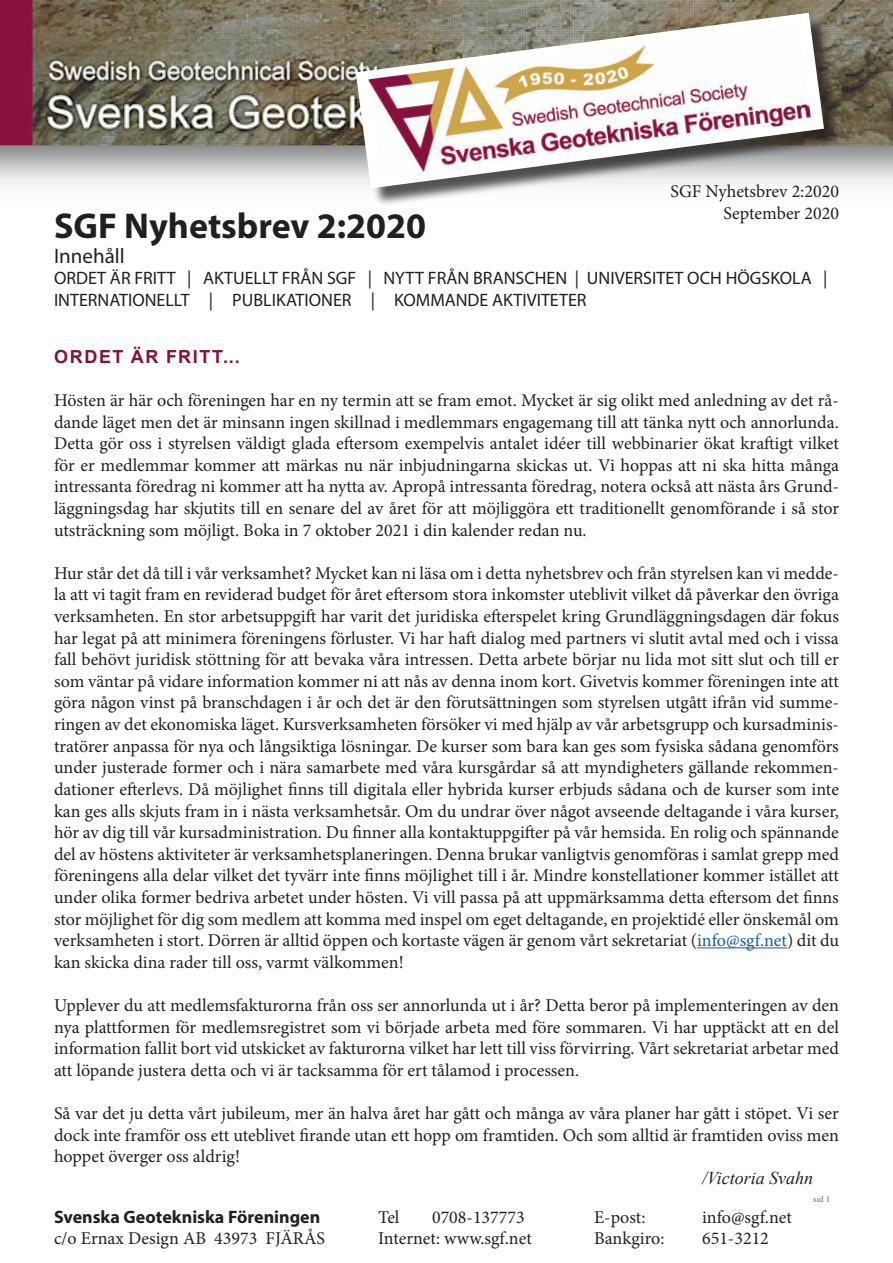
<style>
.page{position:relative;width:893px;height:1263px;background:#fff}
.page>*{position:absolute;margin:0;border:0;box-sizing:border-box;transform-origin:0 0}
.t1{font:700 36px "Myriad Pro";color:#231f20}
.t2{font:21px "Myriad Pro";color:#231f20}
.t3{font:18px/21.6px "Minion Pro";color:#231f20;text-align:justify}
.t4{font:18px/21.6px "Myriad Pro";color:#231f20}
.t5{font:700 18px "Myriad Pro";color:#231f20}
.t6{font:700 18px "Arial";letter-spacing:.085em;color:#841333}
.t7{font:italic 18px "Times New Roman";color:#231f20}
.t8{font:9px "Times New Roman";color:#6c6d70}
.s1{color:#175d9e}
</style>
<div class="page">
<img style="left:0;top:0;width:893px;height:184px">
<hr style="left:697px;top:947px;width:90px;height:1px;background:#175d9e">
<div style="left:358px;top:16px;width:484px;height:191px;background:#231f20;opacity:.75"></div>
<svg style="left:356px;top:13px;width:468px;height:175px"></svg>
<img style="left:368px;top:23px;width:443px;height:155px">
<p class="t3" style="left:670px;top:181px;width:170px;text-align:right">SGF Nyhetsbrev 2:2020<br>September 2020</p>
<h1 class="t1" style="left:54px;top:202px;width:374px">SGF Nyhetsbrev 2:2020</h1>
<p class="t2" style="left:54px;top:243px;width:72px">Innehåll</p>
<p class="t4" style="left:54px;top:267px;width:775px">ORDET ÄR FRITT | AKTUELLT FRÅN SGF | NYTT FRÅN BRANSCHEN | UNIVERSITET OCH HÖGSKOLA |<br>INTERNATIONELLT | PUBLIKATIONER | KOMMANDE AKTIVITETER</p>
<p class="t6" style="left:54px;top:344px;width:187px">ORDET ÄR FRITT...</p>
<p class="t3" style="left:54px;top:390px;width:787px">Hösten är här och föreningen har en ny termin att se fram emot. Mycket är sig olikt med anledning av det rå&shy;dande läget men det är minsann ingen skillnad i medlemmars engagemang till att tänka nytt och annorlunda.<br>Detta gör oss i styrelsen väldigt glada eftersom exempelvis antalet idéer till webbinarier ökat kraftigt vilket för er medlemmar kommer att märkas nu när inbjudningarna skickas ut. Vi hoppas att ni ska hitta många intressanta föredrag ni kommer att ha nytta av. Apropå intressanta föredrag, notera också att nästa års Grund&shy;läggningsdag har skjutits till en senare del av året för att möjliggöra ett traditionellt genomförande i så stor utsträckning som möjligt. Boka in 7 oktober 2021 i din kalender redan nu.</p>
<p class="t3" style="left:54px;top:562px;width:786px">Hur står det då till i vår verksamhet? Mycket kan ni läsa om i detta nyhetsbrev och från styrelsen kan vi medde&shy;la att vi tagit fram en reviderad budget för året eftersom stora inkomster uteblivit vilket då påverkar den övriga verksamheten. En stor arbetsuppgift har varit det juridiska efterspelet kring Grundläggningsdagen där fokus har legat på att minimera föreningens förluster. Vi har haft dialog med partners vi slutit avtal med och i vissa fall behövt juridisk stöttning för att bevaka våra intressen. Detta arbete börjar nu lida mot sitt slut och till er som väntar på vidare information kommer ni att nås av denna inom kort. Givetvis kommer föreningen inte att göra någon vinst på branschdagen i år och det är den förutsättningen som styrelsen utgått ifrån vid summe&shy;ringen av det ekonomiska läget. Kursverksamheten försöker vi med hjälp av vår arbetsgrupp och kursadminis&shy;tratörer anpassa för nya och långsiktiga lösningar. De kurser som bara kan ges som fysiska sådana genomförs under justerade former och i nära samarbete med våra kursgårdar så att myndigheters gällande rekommen&shy;dationer efterlevs. Då möjlighet finns till digitala eller hybrida kurser erbjuds sådana och de kurser som inte kan ges alls skjuts fram in i nästa verksamhetsår. Om du undrar över något avseende deltagande i våra kurser, hör av dig till vår kursadministration. Du finner alla kontaktuppgifter på vår hemsida. En rolig och spännande del av höstens aktiviteter är verksamhetsplaneringen. Denna brukar vanligtvis genomföras i samlat grepp med föreningens alla delar vilket det tyvärr inte finns möjlighet till i år. Mindre konstellationer kommer istället att under olika former bedriva arbetet under hösten. Vi vill passa på att uppmärksamma detta eftersom det finns stor möjlighet för dig som medlem att komma med inspel om eget deltagande, en projektidé eller önskemål om verksamheten i stort. Dörren är alltid öppen och kortaste vägen är genom vårt sekretariat (<span class="s1">info@sgf.net</span>) dit du kan skicka dina rader till oss, varmt välkommen!</p>
<p class="t3" style="left:54px;top:994px;width:786px">Upplever du att medlemsfakturorna från oss ser annorlunda ut i år? Detta beror på implementeringen av den nya plattformen för medlemsregistret som vi började arbeta med före sommaren. Vi har upptäckt att en del information fallit bort vid utskicket av fakturorna vilket har lett till viss förvirring. Vårt sekretariat arbetar med att löpande justera detta och vi är tacksamma för ert tålamod i processen.</p>
<p class="t3" style="left:54px;top:1102px;width:786px">Så var det ju detta vårt jubileum, mer än halva året har gått och många av våra planer har gått i stöpet. Vi ser dock inte framför oss ett uteblivet firande utan ett hopp om framtiden. Och som alltid är framtiden oviss men hoppet överger oss aldrig!</p>
<p class="t7" style="left:702px;top:1165px;width:113px">/Victoria Svahn</p>
<p class="t5" style="left:54px;top:1205px;width:268px">Svenska Geotekniska Föreningen</p>
<p class="t3" style="left:378px;top:1206px;width:23px">Tel</p>
<p class="t3" style="left:432px;top:1206px;width:94px">0708-137773</p>
<p class="t3" style="left:594px;top:1206px;width:53px">E-post:</p>
<p class="t3" style="left:702px;top:1206px;width:91px">info@sgf.net</p>
<p class="t3" style="left:54px;top:1227px;width:272px">c/o Ernax Design AB 43973 FJÄRÅS</p>
<p class="t3" style="left:378px;top:1227px;width:155px">Internet: www.sgf.net</p>
<p class="t3" style="left:594px;top:1227px;width:72px">Bankgiro:</p>
<p class="t3" style="left:702px;top:1227px;width:68px">651-3212</p>
<p class="t8" style="left:813px;top:1193px;width:19px">sid 1</p>
</div>
